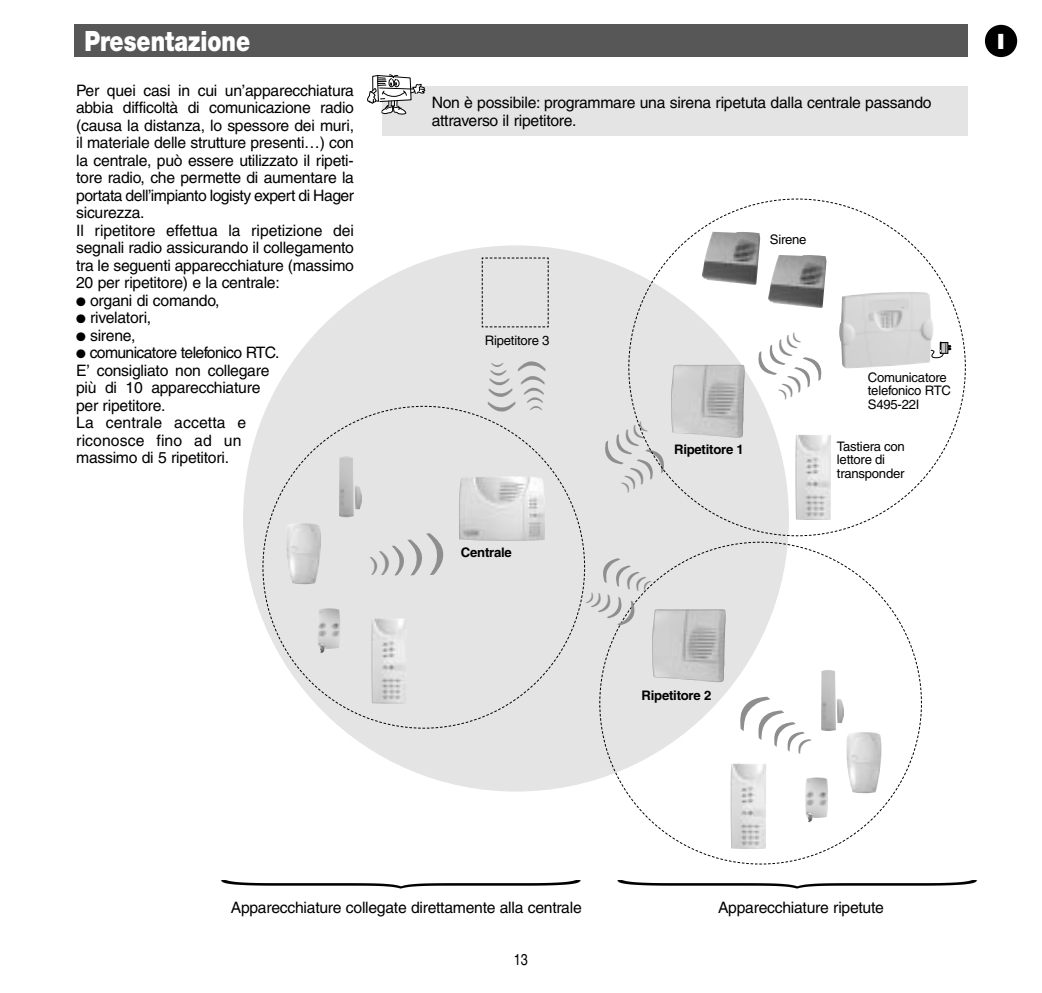
<style>
.page{position:relative;width:1042px;height:993px;background:#fff}
.page>*{position:absolute;margin:0;border:0;box-sizing:border-box;transform-origin:0 0}
.t1{font:417.2px "Times";color:#000;scale:.08 1}
.t2{font:900 28px "Helvetica Neue";color:#fff;scale:.8 1}
.t3{font:900 21px "Helvetica";color:#fff}
.t4{font:18.9px "Helvetica";color:#8e8e8e;scale:1.5 1}
.t5{font:16.62px "Helvetica";color:#8e8e8e;scale:1.5 1}
.t6{font:15.75px/17.5px "Helvetica";letter-spacing:-.02em;color:#000}
.t7{font:15.75px "Helvetica";letter-spacing:-.02em;color:#000;scale:.8 1}
.t8{font:13.12px/13.1px "Helvetica";letter-spacing:-.02em;color:#000}
.t9{font:700 13.12px "Helvetica";letter-spacing:-.02em;color:#000}
.t10{font:12.42px "Helvetica";color:#8e8e8e;scale:1.5 1}
.s1{font-size:16.62px}
.s2{font-size:20.82px}
.s3{font-size:24.85px}
.s4{font-size:29.05px}
.s5{font-size:25.38px}
.s6{font-size:31.68px}
.s7{font-size:37.98px}
.s8{font-size:44.27px}
.s9{font-size:12.42px}
</style>
<div class="page">
<div style="left:985px;top:25px;width:32px;height:32px;background:#000;border-radius:50%"></div>
<div style="left:243px;top:245px;width:546px;height:546px;background:#e4e4e4;border-radius:50%"></div>
<svg style="left:481px;top:257px;width:68px;height:70px"></svg>
<svg style="left:599px;top:541px;width:323px;height:323px"></svg>
<svg style="left:262px;top:405px;width:323px;height:323px"></svg>
<img style="left:339px;top:456px;width:23px;height:61px">
<img style="left:284px;top:521px;width:40px;height:64px">
<img style="left:316px;top:607px;width:26px;height:45px">
<img style="left:371px;top:620px;width:36px;height:83px">
<img style="left:804px;top:776px;width:25px;height:45px">
<img style="left:845px;top:730px;width:39px;height:64px">
<img style="left:730px;top:765px;width:36px;height:84px">
<img style="left:821px;top:669px;width:23px;height:62px">
<img style="left:651px;top:608px;width:75px;height:74px">
<img style="left:458px;top:475px;width:88px;height:66px">
<div style="left:74px;top:25px;width:893px;height:32px;background:#575757"></div>
<div style="left:382px;top:86px;width:585px;height:50px;background:#e4e4e4"></div>
<svg style="left:367px;top:74px;width:58px;height:40px"></svg>
<svg style="left:628px;top:198px;width:338px;height:338px"></svg>
<img style="left:670px;top:364px;width:75px;height:74px">
<svg style="left:933px;top:342px;width:18px;height:16px"></svg>
<img style="left:839px;top:291px;width:94px;height:77px">
<img style="left:702px;top:231px;width:58px;height:54px">
<img style="left:768px;top:254px;width:58px;height:54px">
<img style="left:795px;top:436px;width:36px;height:84px">
<svg style="left:732px;top:689px;width:38px;height:42px"></svg>
<h2 class="t2" style="left:84px;top:31px;width:209px">Presentazione</h2>
<p class="t6" style="left:76px;top:83px;width:279px">Per quei casi in cui un’apparecchiatura abbia difficoltà di comunicazione radio (causa la distanza, lo spessore dei muri, il materiale delle strutture presenti…) con la centrale, può essere utilizzato il ripeti&shy;tore radio, che permette di aumentare la portata dell’impianto logisty expert di Hager sicurezza.<br>Il ripetitore effettua la ripetizione dei segnali radio assicurando il collegamento tra le seguenti apparecchiature (massimo 20 per ripetitore) e la centrale:</p>
<p class="t6" style="left:76px;top:293px;width:145px">● organi di comando,</p>
<p class="t6" style="left:76px;top:310px;width:77px">● rivelatori,</p>
<p class="t6" style="left:76px;top:328px;width:61px">● sirene,</p>
<p class="t6" style="left:76px;top:345px;width:205px">● comunicatore telefonico RTC.<br>E’ consigliato non collegare più di 10 apparecchiature per ripetitore.<br>La centrale accetta e riconosce fino ad un massimo di 5 ripetitori.</p>
<p class="t6" style="left:432px;top:95px;width:501px">Non è possibile: programmare una sirena ripetuta dalla centrale passando attraverso il ripetitore.</p>
<p class="t8" style="left:485px;top:335px;width:66px">Ripetitore 3</p>
<p class="t10" style="left:530px;top:410px;width:36px;rotate:-90deg">)<span class="s1">)</span><span class="s2">)</span><span class="s3">)</span><span class="s4">)</span></p>
<p class="t10" style="left:503px;top:362px;width:36px;rotate:90deg">)<span class="s1">)</span><span class="s2">)</span><span class="s3">)</span><span class="s4">)</span></p>
<p class="t8" style="left:770px;top:234px;width:38px">Sirene</p>
<p class="t10" style="left:648px;top:430px;width:36px;rotate:145deg">)<span class="s1">)</span><span class="s2">)</span><span class="s3">)</span><span class="s4">)</span></p>
<p class="t9" style="left:674px;top:444px;width:71px">Ripetitore 1</p>
<p class="t10" style="left:620px;top:483px;width:36px;rotate:-35deg">)<span class="s1">)</span><span class="s2">)</span><span class="s3">)</span><span class="s4">)</span></p>
<p class="t10" style="left:802px;top:341px;width:36px;rotate:145deg">)<span class="s1">)</span><span class="s2">)</span><span class="s3">)</span><span class="s4">)</span></p>
<p class="t10" style="left:778px;top:390px;width:36px;rotate:-35deg">)<span class="s1">)</span><span class="s2">)</span><span class="s3">)</span><span class="s4">)</span></p>
<p class="t8" style="left:868px;top:372px;width:85px">Comunicatore telefonico RTC<br>S495-22I</p>
<p class="t8" style="left:837px;top:441px;width:70px">Tastiera con lettore di transponder</p>
<p class="t4" style="left:369px;top:557px;width:54px;rotate:-5deg">)<span class="s5">)</span><span class="s6">)</span><span class="s7">)</span><span class="s8">)</span></p>
<p class="t9" style="left:461px;top:546px;width:52px">Centrale</p>
<p class="t5" style="left:645px;top:594px;width:36px;rotate:-150deg">)<span class="s9">)</span> <span class="s3">)</span><span class="s2">)</span> <span class="s4">)</span></p>
<p class="t10" style="left:591px;top:591px;width:36px;rotate:30deg">)<span class="s1">)</span><span class="s2">)</span><span class="s3">)</span><span class="s4">)</span></p>
<p class="t9" style="left:641px;top:689px;width:71px">Ripetitore 2</p>
<p class="t4" style="left:801px;top:754px;width:39px;rotate:-140deg">)<span class="s5">)</span><span class="s6">)</span><span class="s7">)</span></p>
<h3 class="t3" style="left:997px;top:29px;width:10px">I</h3>
<h1 class="t1" style="left:221px;top:891px;width:206px;rotate:-90deg">{</h1>
<p class="t6" style="left:231px;top:900px;width:352px">Apparecchiature collegate direttamente alla centrale</p>
<p class="t7" style="left:514px;top:952px;width:19px">13</p>
<h1 class="t1" style="left:618px;top:891px;width:206px;rotate:-90deg">{</h1>
<p class="t6" style="left:718px;top:900px;width:167px">Apparecchiature ripetute</p>
</div>
